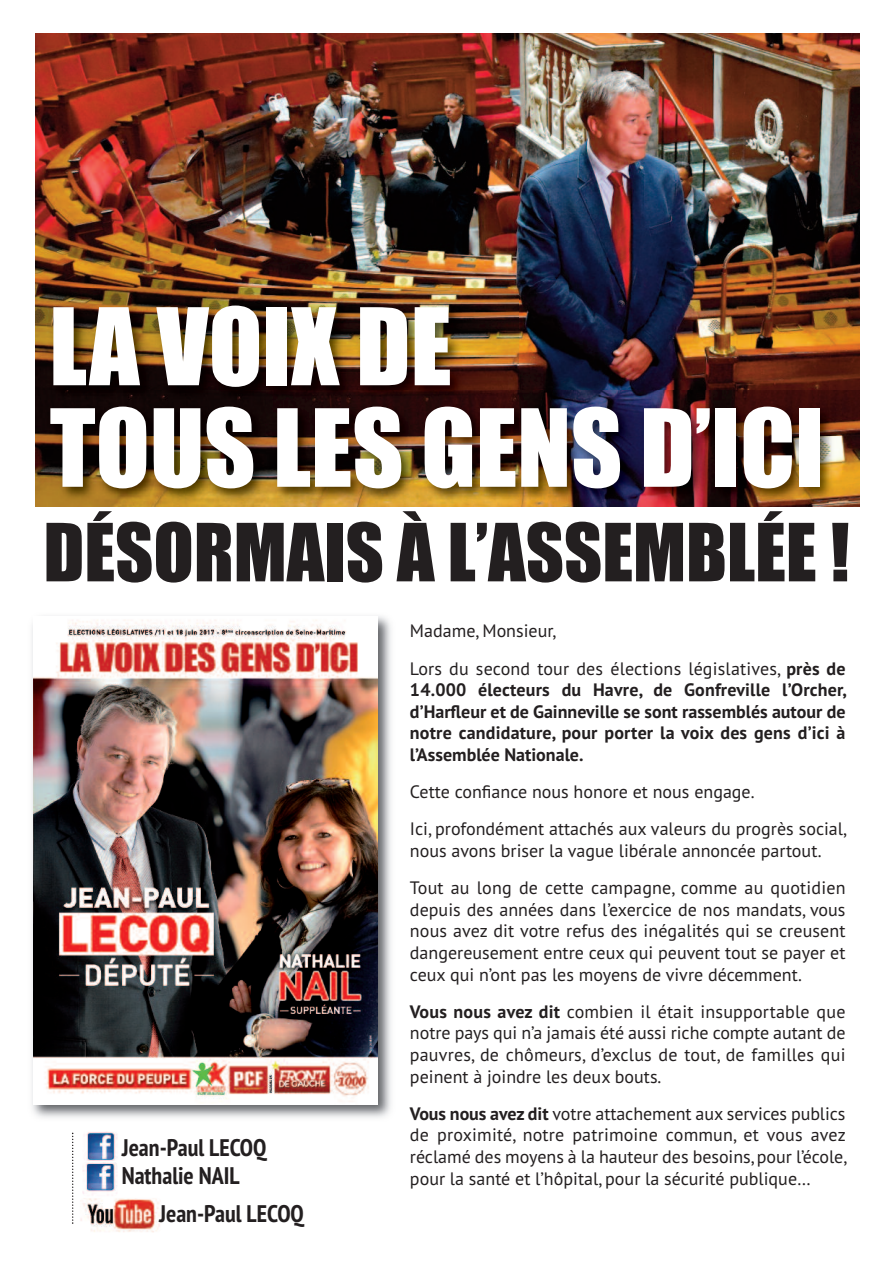
<style>
.page{position:relative;width:893px;height:1263px;background:#fff}
.page>*{position:absolute;margin:0;border:0;box-sizing:border-box;transform-origin:0 0}
.t1{font:99.3px "Impact";color:#fff}
.t2{font:98.7px "Impact";color:#fff}
.t3{font:73.95px "Impact";color:#231f20}
.t4{font:700 condensed 24px/28.2px "PT Sans";color:#231f20}
.t5{font:18px/21.6px "PT Sans";color:#231f20}
.t6{font:700 18px/21.6px "PT Sans";letter-spacing:.01em;color:#231f20;text-align:justify}
.s1{font-weight:700}
</style>
<div class="page">
<img style="left:35px;top:33px;width:824px;height:358px">
<img style="left:35px;top:288px;width:483px;height:103px">
<img style="left:35px;top:435px;width:824px;height:72px">
<img style="left:35px;top:391px;width:824px;height:44px">
<img style="left:32px;top:616px;width:359px;height:502px">
<img style="left:34px;top:617px;width:344px;height:487px">
<img style="left:83px;top:1131px;width:35px;height:30px;border-radius:4px">
<img style="left:82px;top:1162px;width:36px;height:34px;border-radius:4px">
<img style="left:80px;top:1198px;width:81px;height:34px">
<svg style="left:72px;top:1133px;width:1px;height:91px"></svg>
<h2 class="t2" style="left:49px;top:293px;width:404px">LA VOIX DE</h2>
<h1 class="t1" style="left:50px;top:394px;width:775px">TOUS LES GENS D’ICI</h1>
<h3 class="t3" style="left:43px;top:513px;width:808px">DÉSORMAIS À L’ASSEMBLÉE !</h3>
<h3 class="t4" style="left:122px;top:1132px;width:146px">Jean-Paul LECOQ<br>Nathalie NAIL</h3>
<h3 class="t4" style="left:159px;top:1199px;width:146px">Jean-Paul LECOQ</h3>
<p class="t5" style="left:410px;top:612px;width:437px;line-height:37.2px">Madame, Monsieur,<br>Lors du second tour des élections législatives, <span class="s1">près de</span></p>
<p class="t6" style="left:410px;top:679px;width:438px">14.000 électeurs du Havre, de Gonfreville l’Orcher, d’Harfleur et de Gainneville se sont rassemblés autour de notre candidature, pour porter la voix des gens d’ici à l’Assemblée Nationale.</p>
<p class="t5" style="left:410px;top:773px;width:438px;line-height:37.2px">Cette confiance nous honore et nous engage.<br>Ici, profondément attachés aux valeurs du progrès social,</p>
<p class="t5" style="left:410px;top:832px;width:437px;line-height:37.2px">nous avons briser la vague libérale annoncée partout.<br>Tout au long de cette campagne, comme au quotidien</p>
<p class="t5" style="left:410px;top:898px;width:437px;text-align:justify">depuis des années dans l’exercice de nos mandats, vous nous avez dit votre refus des inégalités qui se creusent dangereusement entre ceux qui peuvent tout se payer et ceux qui n’ont pas les moyens de vivre décemment.</p>
<p class="t5" style="left:410px;top:1000px;width:437px;text-align:justify"><span class="s1">Vous nous avez dit</span> combien il était insupportable que notre pays qui n’a jamais été aussi riche compte autant de pauvres, de chômeurs, d’exclus de tout, de familles qui peinent à joindre les deux bouts.</p>
<p class="t5" style="left:410px;top:1102px;width:438px;text-align:justify"><span class="s1">Vous nous avez dit</span> votre attachement aux services publics de proximité, notre patrimoine commun, et vous avez réclamé des moyens à la hauteur des besoins, pour l’école, pour la santé et l’hôpital, pour la sécurité publique…</p>
</div>
